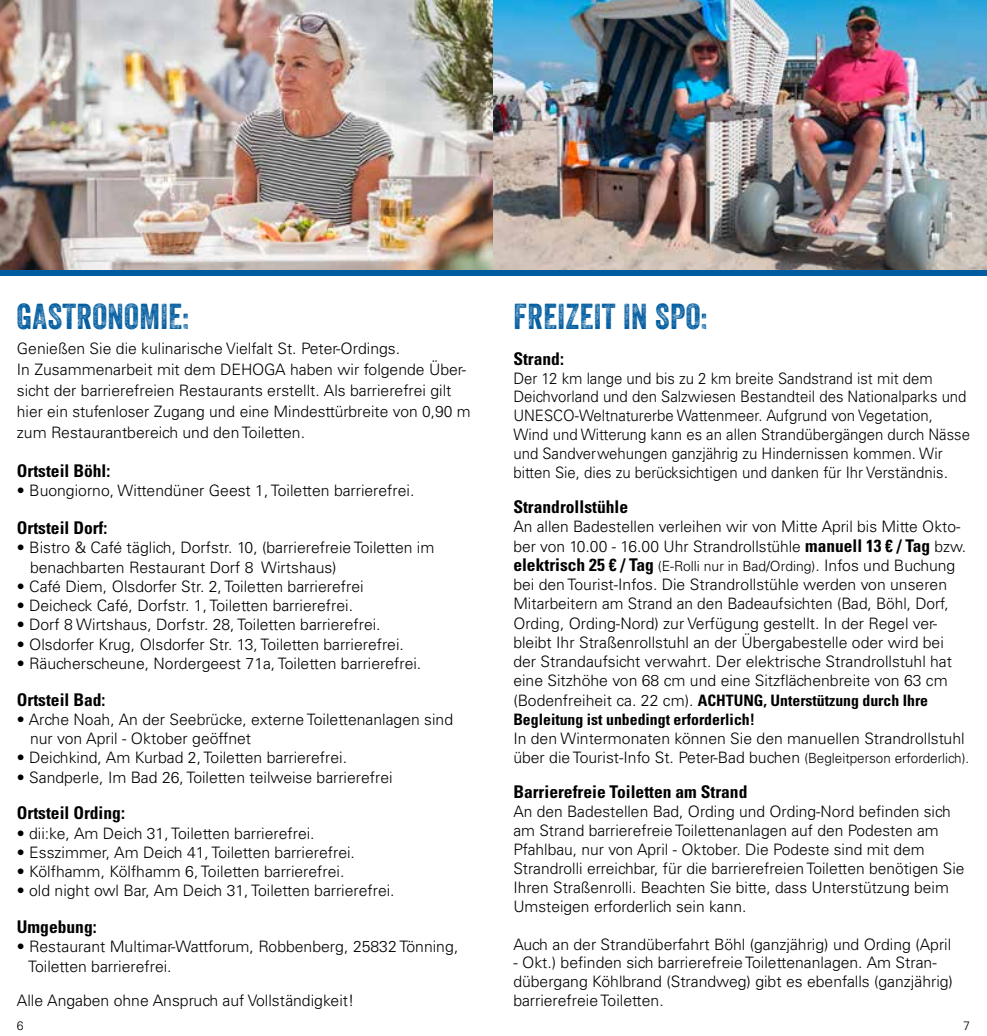
<style>
.page{position:relative;width:987px;height:1036px;background:#fff}
.page>*{position:absolute;margin:0;border:0;box-sizing:border-box;transform-origin:0 0}
.t1{font:35px "Veneer Two";letter-spacing:.01em;color:#005c9f}
.t2{font:700 condensed 17.5px "Univers LT Std";color:#000}
.t3{font:300 15.75px/19.2px "Univers LT Std";color:#000}
.t4{font:300 15.75px/18.9px "Univers LT Std";color:#000;scale:.95 1}
.t5{font:300 14px "Univers LT Std";color:#000}
.t6{font:300 12.25px "Univers LT Std";color:#000}
.s1{font-weight:700;font-stretch:condensed;font-size:17.5px}
.s2{font-size:15.75px}
.s3{font-weight:700;font-stretch:condensed}
.s4{font-size:14px}
</style>
<div class="page">
<img style="left:0;top:0;width:986px;height:270px">
<div style="left:0;top:270px;width:986px;height:5px;background:#005b9f"></div>
<h1 class="t1" style="left:17px;top:295px;width:173px">GASTRONOMIE:</h1>
<p class="t3" style="left:17px;top:338px;width:455px;line-height:21px">Genießen Sie die kulinarische Vielfalt St. Peter-Ordings.<br>In Zusammenarbeit mit dem DEHOGA haben wir folgende Über&shy;sicht der barrierefreien Restaurants erstellt. Als barrierefrei gilt hier ein stufenloser Zugang und eine Mindesttürbreite von 0,90 m zum Restaurantbereich und den Toiletten.</p>
<p class="t2" style="left:17px;top:460px;width:95px">Ortsteil Böhl:</p>
<p class="t3" style="left:17px;top:481px;width:399px">• Buongiorno, Wittendüner Geest 1, Toiletten barrierefrei.</p>
<p class="t2" style="left:17px;top:517px;width:92px">Ortsteil Dorf:</p>
<p class="t3" style="left:30px;top:538px;width:406px;text-indent:-13px">• Bistro &amp; Café täglich, Dorfstr. 10, (barrierefreie Toiletten im benachbarten Restaurant Dorf 8 Wirtshaus)</p>
<p class="t3" style="left:17px;top:577px;width:348px">• Café Diem, Olsdorfer Str. 2, Toiletten barrierefrei</p>
<p class="t3" style="left:17px;top:596px;width:337px">• Deicheck Café, Dorfstr. 1, Toiletten barrierefrei.</p>
<p class="t3" style="left:17px;top:615px;width:365px">• Dorf 8 Wirtshaus, Dorfstr. 28, Toiletten barrierefrei.</p>
<p class="t3" style="left:17px;top:634px;width:388px">• Olsdorfer Krug, Olsdorfer Str. 13, Toiletten barrierefrei.</p>
<p class="t3" style="left:17px;top:654px;width:406px">• Räucherscheune, Nordergeest 71a, Toiletten barrierefrei.</p>
<p class="t2" style="left:17px;top:689px;width:90px">Ortsteil Bad:</p>
<p class="t3" style="left:30px;top:710px;width:424px;text-indent:-13px">• Arche Noah, An der Seebrücke, externe Toilettenanlagen sind nur von April - Oktober geöffnet</p>
<p class="t3" style="left:17px;top:748px;width:331px">• Deichkind, Am Kurbad 2, Toiletten barrierefrei.</p>
<p class="t3" style="left:17px;top:767px;width:377px">• Sandperle, Im Bad 26, Toiletten teilweise barrierefrei</p>
<p class="t2" style="left:17px;top:802px;width:109px">Ortsteil Ording:</p>
<p class="t3" style="left:17px;top:823px;width:299px">• dii:ke, Am Deich 31, Toiletten barrierefrei.</p>
<p class="t3" style="left:17px;top:843px;width:339px">• Esszimmer, Am Deich 41, Toiletten barrierefrei.</p>
<p class="t3" style="left:17px;top:862px;width:329px">• Kölfhamm, Kölfhamm 6, Toiletten barrierefrei.</p>
<p class="t3" style="left:17px;top:881px;width:379px">• old night owl Bar, Am Deich 31, Toiletten barrierefrei.</p>
<p class="t2" style="left:17px;top:916px;width:81px">Umgebung:</p>
<p class="t3" style="left:28px;top:937px;width:432px;text-indent:-11px">• Restaurant Multimar-Wattforum, Robbenberg, 25832 Tönning,<br>Toiletten barrierefrei.</p>
<p class="t3" style="left:17px;top:991px;width:339px">Alle Angaben ohne Anspruch auf Vollständigkeit!</p>
<h1 class="t1" style="left:513px;top:295px;width:196px">FREIZEIT IN SPO:</h1>
<p class="t2" style="left:513px;top:348px;width:52px">Strand:</p>
<p class="t4" style="left:513px;top:368px;width:482px">Der 12 km lange und bis zu 2 km breite Sandstrand ist mit dem Deichvorland und den Salzwiesen Bestandteil des Nationalparks und UNESCO-Weltnaturerbe Wattenmeer. Aufgrund von Vegetation, Wind und Witterung kann es an allen Strandübergängen durch Nässe und Sandverwehungen ganzjährig zu Hindernissen kommen. Wir bitten Sie, dies zu berücksichtigen und danken für Ihr Verständnis.</p>
<p class="t2" style="left:513px;top:496px;width:116px">Strandrollstühle</p>
<p class="t3" style="left:513px;top:517px;width:454px">An allen Badestellen verleihen wir von Mitte April bis Mitte Okto&shy;ber von 10.00 - 16.00 Uhr Strandrollstühle <span class="s1">manuell 13 € / Tag</span> bzw.</p>
<p class="t5" style="left:513px;top:557px;width:443px"><span class="s1">elektrisch 25 € / Tag</span> (E-Rolli nur in Bad/Ording)<span class="s2">. Infos und Buchung</span></p>
<p class="t3" style="left:513px;top:575px;width:440px">bei den Tourist-Infos. Die Strandrollstühle werden von unseren Mitarbeitern am Strand an den Badeaufsichten (Bad, Böhl, Dorf, Ording, Ording-Nord) zur Verfügung gestellt. In der Regel ver&shy;bleibt Ihr Straßenrollstuhl an der Übergabestelle oder wird bei der Strandaufsicht verwahrt. Der elektrische Strandrollstuhl hat eine Sitzhöhe von 68 cm und eine Sitzflächenbreite von 63 cm (Bodenfreiheit ca. 22 cm). <span class="s3">ACHTUNG, Unterstützung durch Ihre Begleitung ist unbedingt erforderlich!</span></p>
<p class="t3" style="left:513px;top:729px;width:457px">In den Wintermonaten können Sie den manuellen Strandrollstuhl über die Tourist-Info St. Peter-Bad buchen <span class="s4">(Begleitperson erforderlich).</span></p>
<p class="t2" style="left:513px;top:781px;width:235px">Barrierefreie Toiletten am Strand</p>
<p class="t3" style="left:513px;top:802px;width:452px">An den Badestellen Bad, Ording und Ording-Nord befinden sich am Strand barrierefreie Toilettenanlagen auf den Podesten am Pfahlbau, nur von April - Oktober. Die Podeste sind mit dem Strandrolli erreichbar, für die barrierefreien Toiletten benötigen Sie Ihren Straßenrolli. Beachten Sie bitte, dass Unterstützung beim Umsteigen erforderlich sein kann.</p>
<p class="t3" style="left:513px;top:934px;width:439px">Auch an der Strandüberfahrt Böhl (ganzjährig) und Ording (April</p>
<p class="t3" style="left:513px;top:953px;width:441px">- Okt.) befinden sich barrierefreie Toilettenanlagen. Am Stran&shy;dübergang Köhlbrand (Strandweg) gibt es ebenfalls (ganzjährig) barrierefreie Toiletten.</p>
<p class="t6" style="left:17px;top:1019px;width:8px">6</p>
<p class="t6" style="left:963px;top:1019px;width:8px">7</p>
</div>
